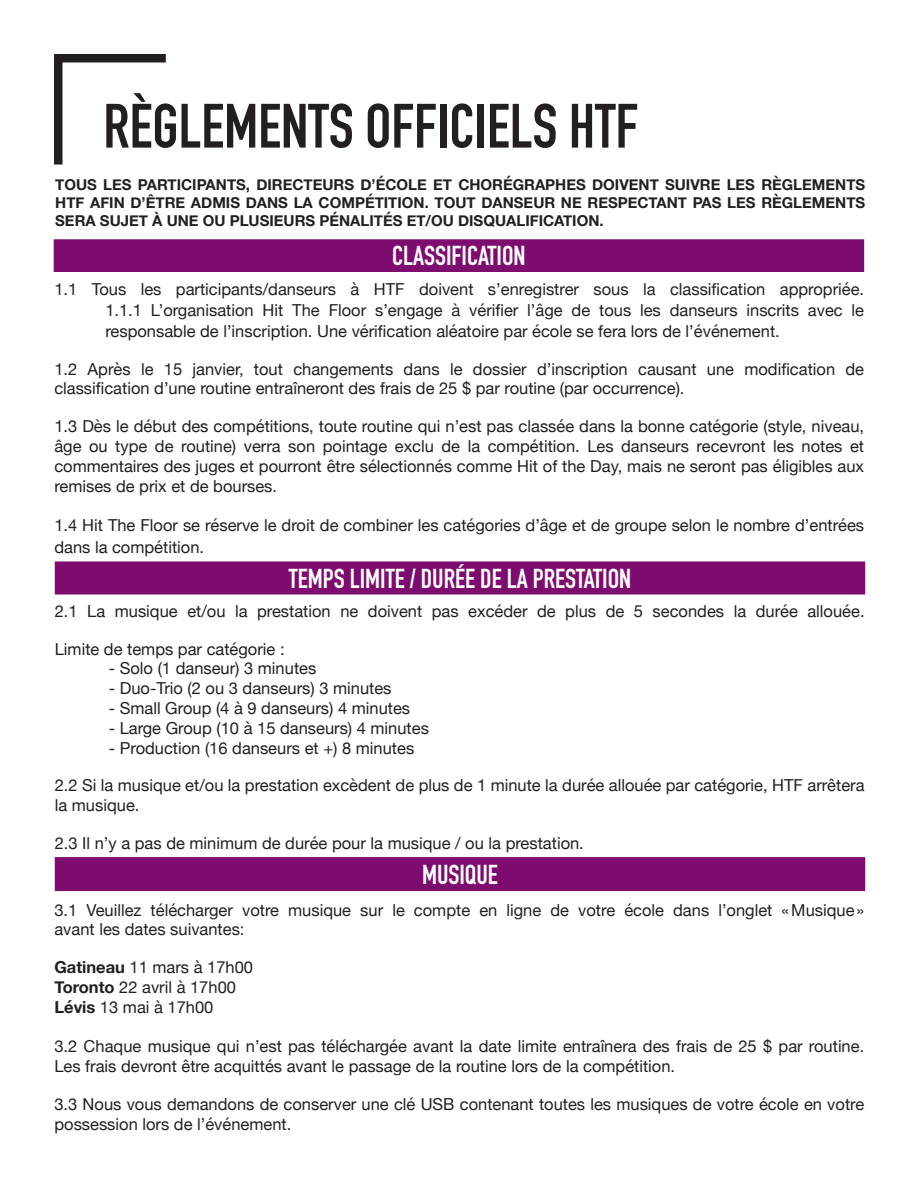
<style>
.page{position:relative;width:918px;height:1188px;background:#fff}
.page>*{position:absolute;margin:0;border:0;box-sizing:border-box;transform-origin:0 0}
.t1{font:700 61.5px "DIN Condensed";color:#231f20}
.t2{font:700 27px "DIN Condensed";color:#fff}
.t3{font:16.5px/19.8px "Helvetica Neue";color:#231f20}
.t4{font:700 15px/18px "Helvetica Neue";color:#231f20;text-align:justify}
.s1{font-weight:700}
</style>
<div class="page">
<div style="left:54px;top:54px;width:9px;height:111px;background:#231f20"></div>
<div style="left:55px;top:54px;width:111px;height:9px;background:#231f20"></div>
<div style="left:54px;top:240px;width:810px;height:31px;background:#7e0c6e"></div>
<div style="left:54px;top:240px;width:810px;height:32px;border:1px solid #7e0c6e"></div>
<div style="left:56px;top:562px;width:808px;height:32px;background:#7e0c6e"></div>
<div style="left:55px;top:561px;width:810px;height:34px;border:2px solid #7e0c6e"></div>
<div style="left:56px;top:858px;width:808px;height:32px;background:#7e0c6e"></div>
<div style="left:55px;top:857px;width:810px;height:34px;border:2px solid #7e0c6e"></div>
<p class="t1" style="left:103px;top:85px;width:536px">RÈGLEMENTS OFFICIELS HTF</p>
<p class="t4" style="left:55px;top:176px;width:811px">TOUS LES PARTICIPANTS, DIRECTEURS D’ÉCOLE ET CHORÉGRAPHES DOIVENT SUIVRE LES RÈGLEMENTS HTF AFIN D’ÊTRE ADMIS DANS LA COMPÉTITION. TOUT DANSEUR NE RESPECTANT PAS LES RÈGLEMENTS SERA SUJET À UNE OU PLUSIEURS PÉNALITÉS ET/OU DISQUALIFICATION.</p>
<p class="t2" style="left:392px;top:238px;width:135px">CLASSIFICATION</p>
<p class="t3" style="left:54px;top:280px;width:811px">1.1 Tous les participants/danseurs à HTF doivent s’enregistrer sous la classification appropriée.</p>
<p class="t3" style="left:105px;top:301px;width:760px">1.1.1 L’organisation Hit The Floor s’engage à vérifier l’âge de tous les danseurs inscrits avec le</p>
<p class="t3" style="left:105px;top:322px;width:676px">responsable de l’inscription. Une vérification aléatoire par école se fera lors de l’événement.</p>
<p class="t3" style="left:54px;top:360px;width:811px">1.2 Après le 15 janvier, tout changements dans le dossier d’inscription causant une modification de</p>
<p class="t3" style="left:54px;top:380px;width:632px">classification d’une routine entraîneront des frais de 25 $ par routine (par occurrence).</p>
<p class="t3" style="left:54px;top:417px;width:811px">1.3 Dès le début des compétitions, toute routine qui n’est pas classée dans la bonne catégorie (style, niveau, âge ou type de routine) verra son pointage exclu de la compétition. Les danseurs recevront les notes et</p>
<p class="t3" style="left:54px;top:457px;width:811px">commentaires des juges et pourront être sélectionnés comme Hit of the Day, mais ne seront pas éligibles aux remises de prix et de bourses.</p>
<p class="t3" style="left:54px;top:515px;width:811px;line-height:21.6px">1.4 Hit The Floor se réserve le droit de combiner les catégories d’âge et de groupe selon le nombre d’entrées dans la compétition.</p>
<p class="t2" style="left:289px;top:560px;width:344px">TEMPS LIMITE / DURÉE DE LA PRESTATION</p>
<p class="t3" style="left:55px;top:602px;width:811px">2.1 La musique et/ou la prestation ne doivent pas excéder de plus de 5 secondes la durée allouée.</p>
<p class="t3" style="left:55px;top:640px;width:231px">Limite de temps par catégorie :</p>
<p class="t3" style="left:109px;top:659px;width:209px">- Solo (1 danseur) 3 minutes</p>
<p class="t3" style="left:109px;top:679px;width:284px">- Duo-Trio (2 ou 3 danseurs) 3 minutes</p>
<p class="t3" style="left:109px;top:699px;width:303px">- Small Group (4 à 9 danseurs) 4 minutes</p>
<p class="t3" style="left:109px;top:719px;width:322px">- Large Group (10 à 15 danseurs) 4 minutes</p>
<p class="t3" style="left:109px;top:739px;width:307px">- Production (16 danseurs et +) 8 minutes</p>
<p class="t3" style="left:55px;top:776px;width:811px">2.2 Si la musique et/ou la prestation excèdent de plus de 1 minute la durée allouée par catégorie, HTF arrêtera la musique.</p>
<p class="t3" style="left:55px;top:834px;width:531px">2.3 Il n’y a pas de minimum de durée pour la musique / ou la prestation.</p>
<p class="t2" style="left:422px;top:856px;width:77px">MUSIQUE</p>
<p class="t3" style="left:54px;top:901px;width:811px">3.1 Veuillez télécharger votre musique sur le compte en ligne de votre école dans l’onglet «Musique»</p>
<p class="t3" style="left:54px;top:921px;width:192px">avant les dates suivantes:</p>
<p class="t3" style="left:54px;top:958px;width:200px"><span class="s1">Gatineau</span> 11 mars à 17h00</p>
<p class="t3" style="left:54px;top:978px;width:183px"><span class="s1">Toronto</span> 22 avril à 17h00</p>
<p class="t3" style="left:54px;top:998px;width:160px"><span class="s1">Lévis</span> 13 mai à 17h00</p>
<p class="t3" style="left:54px;top:1038px;width:811px">3.2 Chaque musique qui n’est pas téléchargée avant la date limite entraînera des frais de 25 $ par routine.</p>
<p class="t3" style="left:54px;top:1057px;width:622px">Les frais devront être acquittés avant le passage de la routine lors de la compétition.</p>
<p class="t3" style="left:54px;top:1095px;width:811px">3.3 Nous vous demandons de conserver une clé USB contenant toutes les musiques de votre école en votre</p>
<p class="t3" style="left:54px;top:1115px;width:238px">possession lors de l’événement.</p>
</div>
